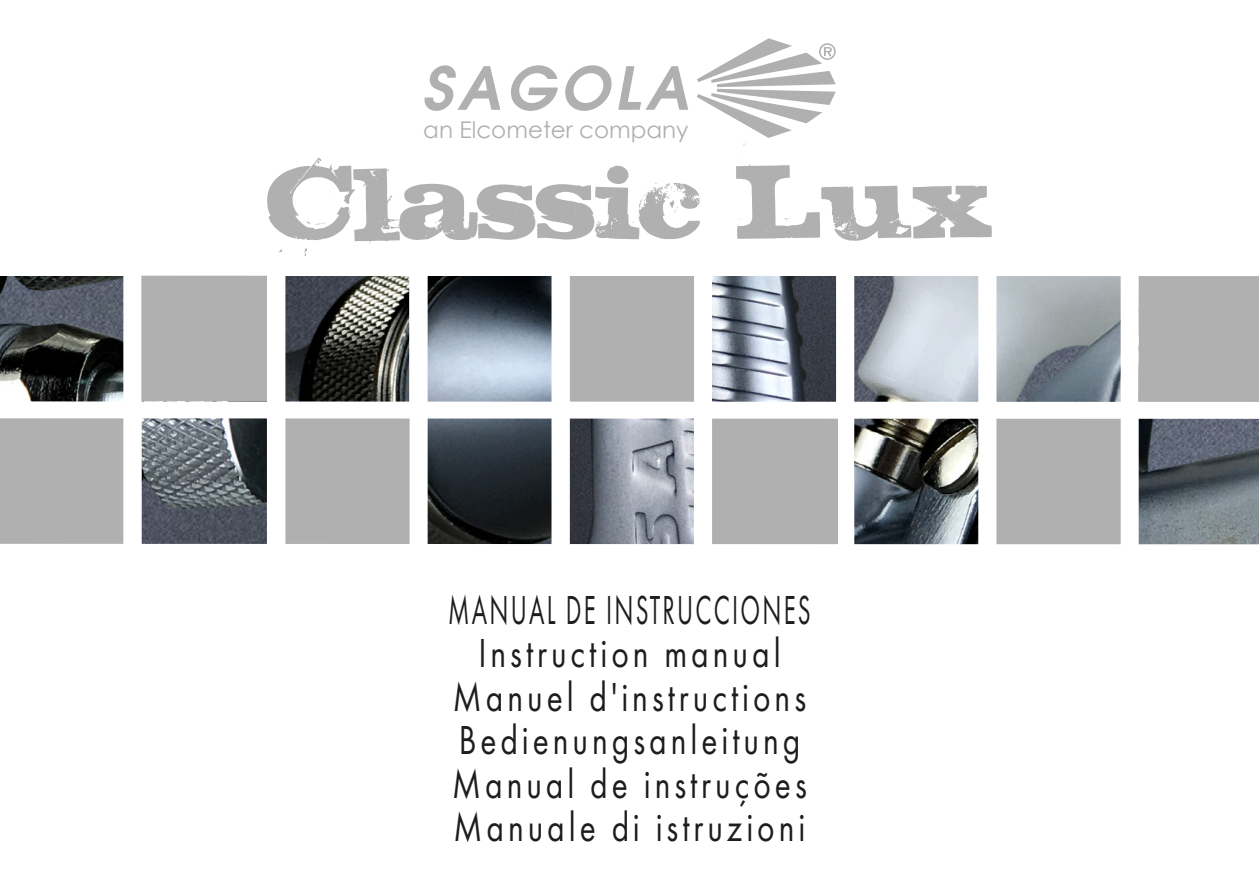
<style>
.page{position:relative;width:1259px;height:893px;background:#fff}
.page>*{position:absolute;margin:0;border:0;box-sizing:border-box;transform-origin:0 0}
.t1{font:126px "STEAK";color:#b0b0b0}
.t2{font:42px/43.5px "Futura PT";letter-spacing:.12em;color:#1d1d1b;text-align:center;scale:.59 1}
.t3{font:23.1px "Century Gothic";color:#b0b0b0}
</style>
<div class="page">
<svg style="left:424px;top:65px;width:76px;height:46px"></svg>
<svg style="left:511px;top:65px;width:47px;height:46px"></svg>
<svg style="left:565px;top:65px;width:46px;height:46px"></svg>
<svg style="left:618px;top:66px;width:70px;height:44px"></svg>
<svg style="left:697px;top:38px;width:138px;height:100px"></svg>
<img style="left:854px;top:276px;width:405px;height:268px">
<img style="left:570px;top:276px;width:266px;height:268px">
<img style="left:0;top:276px;width:551px;height:268px">
<div style="left:125px;top:252px;width:17px;height:298px;background:#fff"></div>
<div style="left:409px;top:252px;width:17px;height:298px;background:#fff"></div>
<div style="left:141px;top:276px;width:126px;height:125px;background:#b0b0b0"></div>
<div style="left:0;top:410px;width:126px;height:134px;background:#b0b0b0"></div>
<div style="left:1138px;top:276px;width:121px;height:134px;background:#b0b0b0"></div>
<div style="left:276px;top:412px;width:142px;height:136px;background:#b0b0b0"></div>
<div style="left:123px;top:270px;width:18px;height:278px;background:#fff"></div>
<div style="left:267px;top:273px;width:18px;height:278px;background:#fff"></div>
<div style="left:410px;top:273px;width:18px;height:277px;background:#fff"></div>
<div style="left:560px;top:276px;width:143px;height:133px;background:#b0b0b0"></div>
<div style="left:987px;top:417px;width:135px;height:128px;background:#b0b0b0"></div>
<div style="left:711px;top:417px;width:126px;height:128px;background:#b0b0b0"></div>
<div style="left:0;top:401px;width:1259px;height:18px;background:#fff"></div>
<div style="left:0;top:544px;width:1259px;height:17px;background:#fff"></div>
<div style="left:552px;top:273px;width:18px;height:277px;background:#fff"></div>
<div style="left:694px;top:273px;width:18px;height:277px;background:#fff"></div>
<div style="left:978px;top:272px;width:18px;height:278px;background:#fff"></div>
<div style="left:1120px;top:272px;width:18px;height:277px;background:#fff"></div>
<p class="t3" style="left:423px;top:114px;width:267px">an Elcometer company</p>
<h1 class="t1" style="left:267px;top:127px;width:726px">Classic Lux</h1>
<p class="t2" style="left:448px;top:588px;width:616px">MANUAL DE INSTRUCCIONES<br>Instruction manual<br>Manuel d'instructions<br>Bedienungsanleitung<br>Manual de instruções<br>Manuale di istruzioni</p>
</div>
